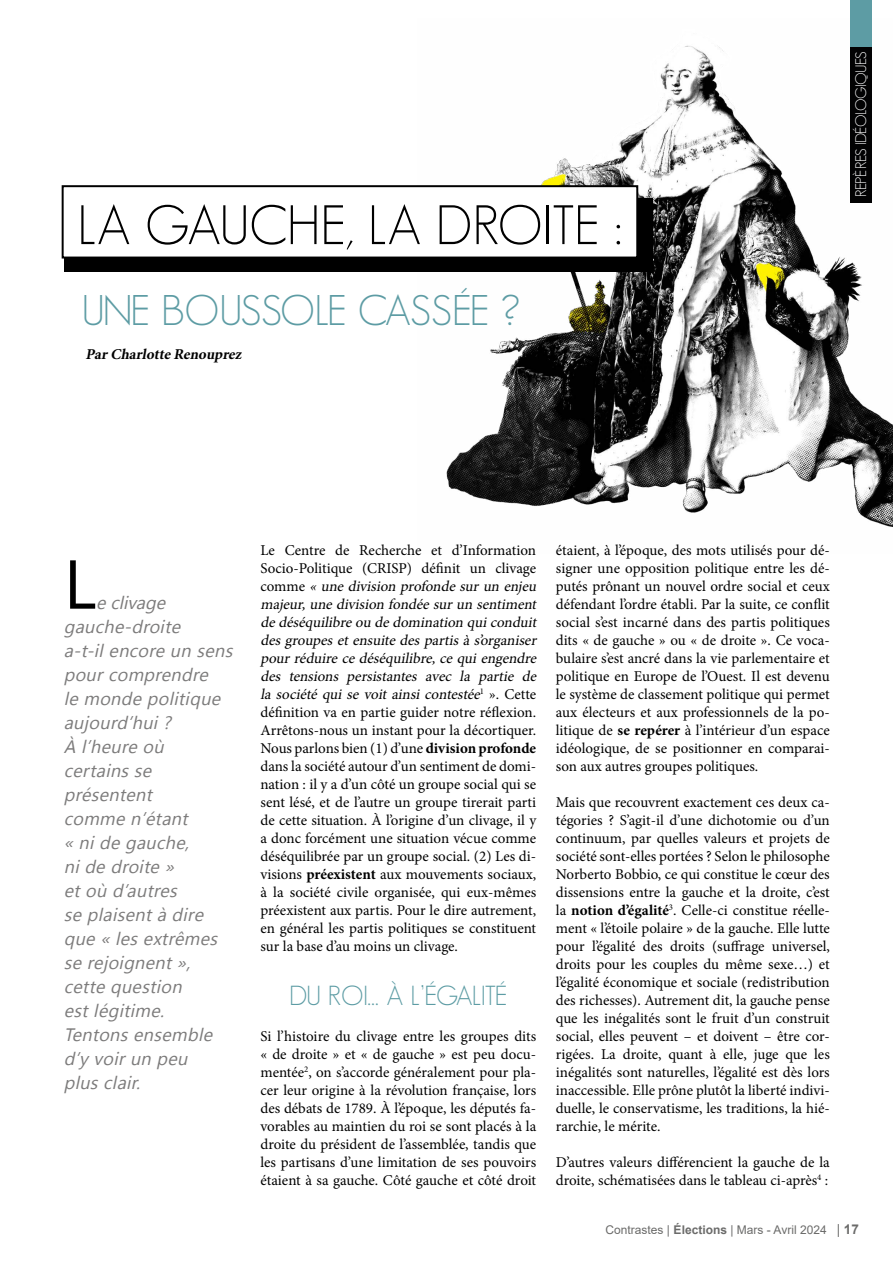
<style>
.page{position:relative;width:893px;height:1263px;background:#fff}
.page>*{position:absolute;margin:0;border:0;box-sizing:border-box;transform-origin:0 0}
.t1{font:69px "Khmer UI";color:#000}
.t2{font:300 54.3px "Geosans";letter-spacing:-.01em;color:#000}
.t3{font:300 42px "Geosans";letter-spacing:-.04em;color:#5d9ca4}
.t4{font:300 27px "Geosans";letter-spacing:-.045em;color:#5d9ca4}
.t5{font:italic 18px/24px "Khmer UI";color:#7c7b7b}
.t6{font:15px/18px "Minion Pro";color:#000;text-align:justify}
.t7{font:italic 700 15px "Minion Pro";color:#000}
.t8{font:300 15px "Geosans";letter-spacing:-.04em;color:#fff}
.t9{font:12px "Arial";color:#6b6b6a}
.s1{font-style:italic}
.s2{font-weight:700}
.s3{font-size:13.5px}
.s4{font-weight:700;font-size:13.5px}
</style>
<div class="page">
<img style="left:446px;top:18px;width:447px;height:509px">
<div style="left:64px;top:199px;width:588px;height:73px;background:#000"></div>
<div style="left:63px;top:186px;width:574px;height:72px;background:#fff"></div>
<div style="left:62px;top:185px;width:576px;height:74px;border:2px solid #000"></div>
<div style="left:850px;top:0;width:21px;height:47px;background:#5d9ca4"></div>
<div style="left:850px;top:47px;width:21px;height:155px;background:#020203"></div>
<h2 class="t2" style="left:77px;top:195px;width:547px">LA GAUCHE, LA DROITE :</h2>
<h3 class="t3" style="left:81px;top:287px;width:440px">UNE BOUSSOLE CASSÉE ?</h3>
<p class="t7" style="left:85px;top:343px;width:161px">ParCharlotteRenouprez</p>
<p class="t8" style="left:853px;top:197px;width:147px;rotate:-90deg">REPÈRES IDÉOLOGIQUES</p>
<h1 class="t1" style="left:64px;top:545px;width:34px">L</h1>
<p class="t5" style="left:64px;top:590px;width:174px;text-indent:32px">e clivage gauche-droite<br>a-t-il encore un sens pour comprendre<br>le monde politique aujourd’hui ?<br>À l’heure où certains se présentent<br>comme n’étant<br>« ni de gauche,<br>ni de droite »<br>et où d’autres<br>se plaisent à dire que « les extrêmes se rejoignent », cette question<br>est légitime.<br>Tentons ensemble d’y voir un peu<br>plus clair.</p>
<p class="t6" style="left:260px;top:541px;width:281px;text-align:left">Le Centre de Recherche et d’Information Socio-Politique (CRISP) définit un clivage c o m m e <span class="s1">« une division profonde sur un enjeu maj eur,unedivision fondéesurun sentiment dedéséquilibreou dedomination quiconduit des groupes et ensuite des partis à s’organiser pourréduirecedéséquilibre,cequiengendre des tensions persistantes avec la partie de la société qui se voit ainsi contestée</span><sup>1</sup> » . C e t t e définition va en partie guider notre réflexion.<br>Arrêtons-nous un instant pour la décortiquer.<br>Nous parlons bien (1) d’une <span class="s2">division profonde </span>dans la société autour d’un sentiment de domi&shy;nation : il y a d’un côté un groupe social qui se sent lésé, et de l’autre un groupe tirerait parti de cette situation. À l’origine d’un clivage, il y a donc forcément une situation vécue comme déséquilibrée par un groupe social. (2) Les di&shy;visions <span class="s2">préexistent</span> aux mouvements sociaux, à la société civile organisée, qui eux-mêmes préexistent aux partis. Pour le dire autrement, en général les partis politiques se constituent sur la base d’au moins un clivage.</p>
<h3 class="t4" style="left:289px;top:980px;width:220px">DU ROI… À L’ÉGALITÉ</h3>
<p class="t6" style="left:260px;top:1027px;width:277px">Si l’histoire du clivage entre les groupes dits « de droite » et « de gauche » est peu docu&shy;mentée<sup>2</sup>, on s’accorde généralement pour pla&shy;cer leur origine à la révolution française, lors des débats de 1789. À l’époque, les députés fa&shy;vorables au maintien du roi se sont placés à la droite du président de l’assemblée, tandis que les partisans d’une limitation de ses pouvoirs étaient à sa gauche. Côté gauche et côté droit</p>
<p class="t6" style="left:556px;top:541px;width:276px">étaient, à l’époque, des mots utilisés pour dé&shy;signer une opposition politique entre les dé&shy;putés prônant un nouvel ordre social et ceux défendant l’ordre établi. Par la suite, ce conflit social s’est incarné dans des partis politiques dits « de gauche » ou « de droite ». Ce voca&shy;bulaire s’est ancré dans la vie parlementaire et politique en Europe de l’Ouest. Il est devenu le système de classement politique qui permet aux électeurs et aux professionnels de la po&shy;litique de <span class="s2">se repérer</span> à l’intérieur d’un espace idéologique, de se positionner en comparai&shy;son aux autres groupes politiques.</p>
<p class="t6" style="left:556px;top:793px;width:276px">Mais que recouvrent exactement ces deux ca&shy;tégories ? S’agit-il d’une dichotomie ou d’un continuum, par quelles valeurs et projets de société sont-elles portées ? Selon le philosophe Norberto Bobbio, ce qui constitue le cœur des dissensions entre la gauche et la droite, c’est la <span class="s2">notion d’égalité</span><sup>3</sup>. Celle-ci constitue réelle&shy;ment « l’étoile polaire » de la gauche. Elle lutte pour l’égalité des droits (suffrage universel, droits pour les couples du même sexe…) et l’égalité économique et sociale (redistribution des richesses). Autrement dit, la gauche pense que les inégalités sont le fruit d’un construit social, elles peuvent – et doivent – être cor&shy;rigées. La droite, quant à elle, juge que les inégalités sont naturelles, l’égalité est dès lors inaccessible. Elle prône plutôt la liberté indivi&shy;duelle, le conservatisme, les traditions, la hié&shy;rarchie, le mérite.</p>
<p class="t6" style="left:556px;top:1153px;width:275px">D’autres valeurs différencient la gauche de la droite, schématisées dans le tableau ci-après<sup>4</sup> :</p>
<p class="t9" style="left:605px;top:1222px;width:255px">Contrastes | <span class="s2">Élections</span> | Mars - Avril 2024 <span class="s3">|</span> <span class="s4">17</span></p>
</div>
